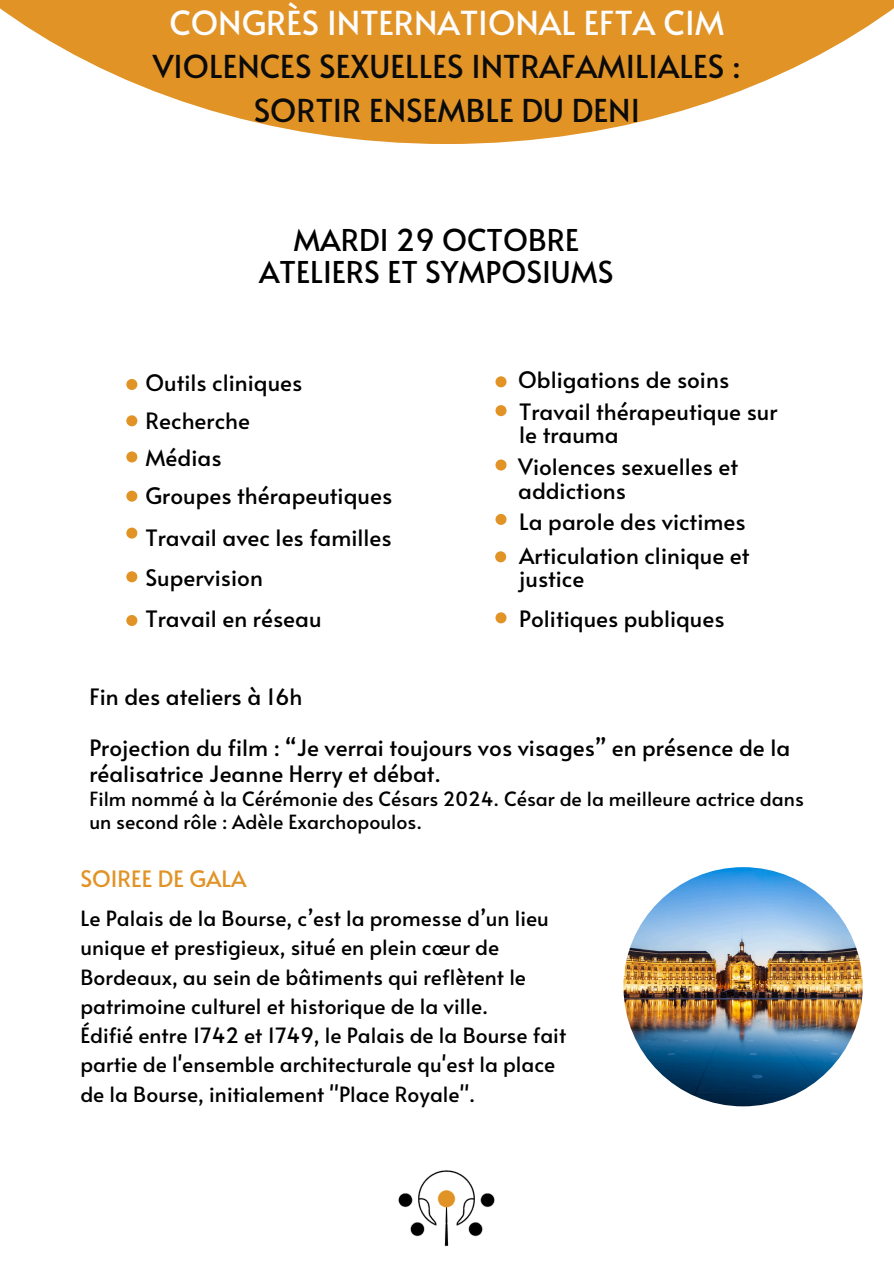
<style>
.page{position:relative;width:894px;height:1264px;background:#fff}
.page>*{position:absolute;margin:0;border:0;box-sizing:border-box;transform-origin:0 0}
.t1{font:33px "Alata";color:#fdfdfd}
.t2{font:31.5px/43.8px "Alata";color:#0b0b0b;text-align:center}
.t3{font:30px/31.5px "Alata";color:#000;text-align:center}
.t4{font:22.5px/23.7px "Alata";color:#000}
.t5{font:22.5px "Alata";color:#e19326}
.t6{font:21px/29.2px "Alata";color:#000}
.t7{font:19.5px/22.5px "Alata";color:#000}
</style>
<div class="page">
<svg style="left:0;top:0;width:893px;height:144px;fill:#e19326"></svg>
<div style="left:126px;top:379px;width:11px;height:11px;background:#e19326;border-radius:50%"></div>
<div style="left:126px;top:415px;width:11px;height:11px;background:#e19326;border-radius:50%"></div>
<div style="left:126px;top:451px;width:11px;height:11px;background:#e19326;border-radius:50%"></div>
<div style="left:126px;top:490px;width:11px;height:11px;background:#e19326;border-radius:50%"></div>
<div style="left:126px;top:527px;width:11px;height:11px;background:#e19326;border-radius:50%"></div>
<div style="left:126px;top:571px;width:11px;height:11px;background:#e19326;border-radius:50%"></div>
<div style="left:126px;top:615px;width:11px;height:11px;background:#e19326;border-radius:50%"></div>
<div style="left:495px;top:376px;width:11px;height:11px;background:#e19326;border-radius:50%"></div>
<div style="left:495px;top:405px;width:11px;height:11px;background:#e19326;border-radius:50%"></div>
<div style="left:495px;top:459px;width:11px;height:11px;background:#e19326;border-radius:50%"></div>
<div style="left:495px;top:514px;width:11px;height:11px;background:#e19326;border-radius:50%"></div>
<div style="left:495px;top:551px;width:11px;height:11px;background:#e19326;border-radius:50%"></div>
<div style="left:495px;top:612px;width:11px;height:11px;background:#e19326;border-radius:50%"></div>
<img style="left:623px;top:867px;width:239px;height:239px;border-radius:50%">
<img style="left:398px;top:1170px;width:97px;height:77px">
<p class="t1" style="left:169px;top:-1px;width:556px">CONGRÈS INTERNATIONAL EFTA CIM</p>
<p class="t2" style="left:153px;top:43px;width:589px">VIOLENCES SEXUELLES INTRAFAMILIALES :<br>SORTIR ENSEMBLE DU DENI</p>
<h3 class="t3" style="left:259px;top:223px;width:356px">MARDI 29 OCTOBRE<br>ATELIERS ET SYMPOSIUMS</h3>
<h1 class="t4" style="left:145px;top:370px;width:158px">Outils cliniques</h1>
<h1 class="t4" style="left:145px;top:408px;width:106px">Recherche</h1>
<h1 class="t4" style="left:145px;top:445px;width:78px">Médias</h1>
<h3 class="t4" style="left:145px;top:482px;width:248px">Groupes thérapeutiques</h3>
<h3 class="t4" style="left:145px;top:524px;width:247px">Travail avec les familles</h3>
<h3 class="t4" style="left:145px;top:565px;width:119px">Supervision</h3>
<h3 class="t4" style="left:145px;top:606px;width:177px">Travail en réseau</h3>
<h3 class="t4" style="left:518px;top:367px;width:212px">Obligations de soins</h3>
<h3 class="t4" style="left:519px;top:398px;width:260px">Travail thérapeutique sur le trauma</h3>
<h3 class="t4" style="left:518px;top:454px;width:221px">Violences sexuelles et addictions</h3>
<h3 class="t4" style="left:519px;top:508px;width:228px">La parole des victimes</h3>
<h3 class="t4" style="left:519px;top:542px;width:232px">Articulation clinique et justice</h3>
<h3 class="t4" style="left:519px;top:606px;width:207px">Politiques publiques</h3>
<h3 class="t4" style="left:89px;top:683px;width:215px">Fin des ateliers à 16h</h3>
<h3 class="t4" style="left:89px;top:734px;width:702px;line-height:25.8px">Projection du film : “Je verrai toujours vos visages” en présence de la réalisatrice Jeanne Herry et débat.</h3>
<p class="t7" style="left:89px;top:786px;width:716px">Film nommé à la Cérémonie des Césars 2024. César de la meilleure actrice dans un second rôle : Adèle Exarchopoulos.</p>
<p class="t5" style="left:80px;top:861px;width:168px">SOIREE DE GALA</p>
<h2 class="t6" style="left:80px;top:902px;width:487px">Le Palais de la Bourse, c’est la promesse d’un lieu unique et prestigieux, situé en plein cœur de Bordeaux, au sein de bâtiments qui reflètent le patrimoine culturel et historique de la ville.<br>Édifié entre 1742 et 1749, le Palais de la Bourse fait partie de l'ensemble architecturale qu'est la place de la Bourse, initialement "Place Royale".</h2>
</div>
